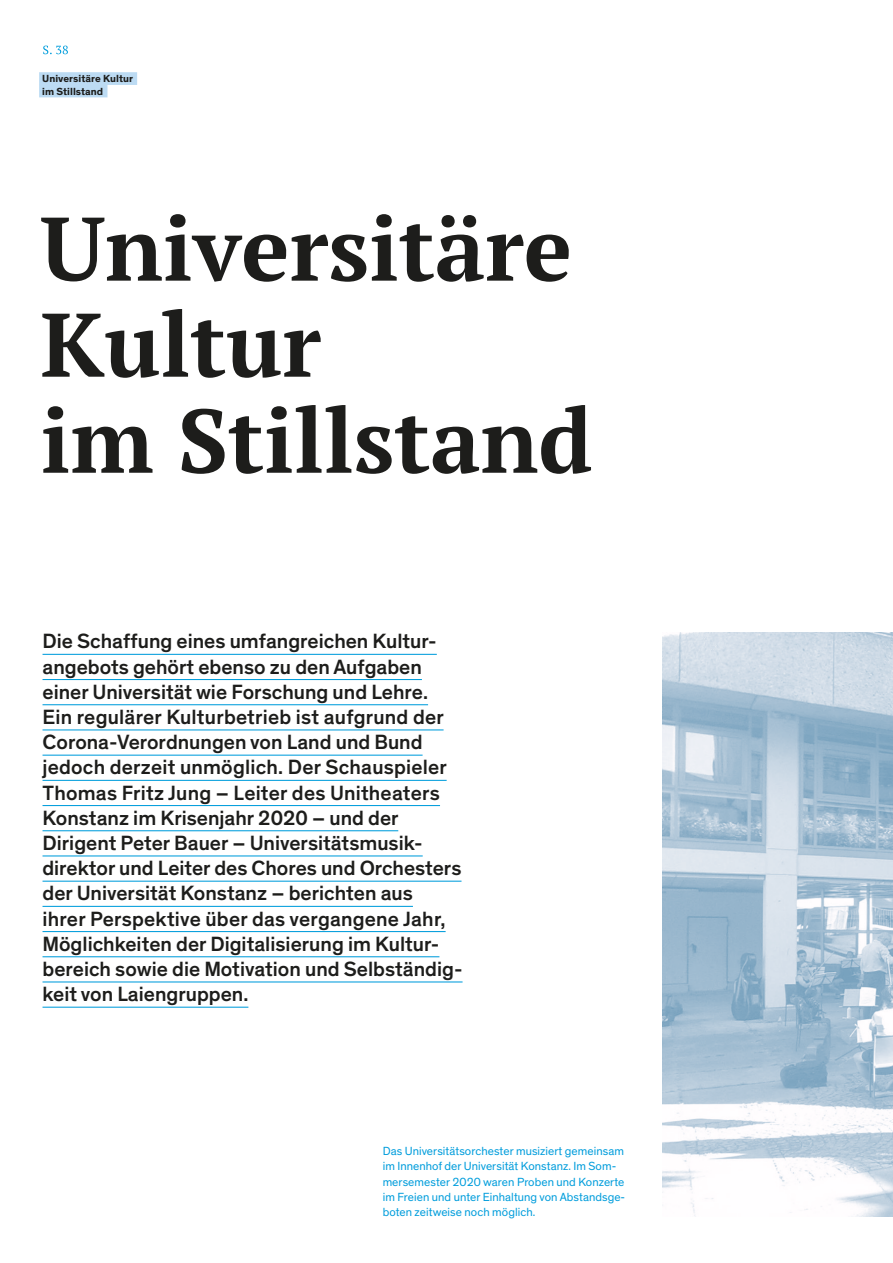
<style>
.page{position:relative;width:893px;height:1263px;background:#fff}
.page>*{position:absolute;margin:0;border:0;box-sizing:border-box;transform-origin:0 0}
.t1{font:700 90px/96px "PT Serif";color:#1d1d1b}
.t2{font:500 21px/25.2px "Theinhardt";color:#1d1d1b}
.t3{font:12px/15.3px "Theinhardt";letter-spacing:.005em;color:#009ddc}
.t4{font:700 10.5px/12.5px "Theinhardt";letter-spacing:.005em;color:#1d1d1b}
</style>
<div class="page">
<svg style="left:43px;top:46px;width:25px;height:8px"></svg>
<div style="left:39px;top:72px;width:98px;height:13px;background:#bcdbf3"></div>
<div style="left:39px;top:85px;width:68px;height:12px;background:#bcdbf3"></div>
<hr style="left:43px;top:654px;width:394px;height:1px;background:#009ddc">
<hr style="left:43px;top:679px;width:379px;height:1px;background:#009ddc">
<hr style="left:43px;top:704px;width:385px;height:1px;background:#009ddc">
<hr style="left:43px;top:729px;width:401px;height:1px;background:#009ddc">
<hr style="left:43px;top:755px;width:380px;height:1px;background:#009ddc">
<hr style="left:43px;top:780px;width:404px;height:1px;background:#009ddc">
<hr style="left:43px;top:805px;width:397px;height:1px;background:#009ddc">
<hr style="left:43px;top:830px;width:355px;height:1px;background:#009ddc">
<hr style="left:43px;top:855px;width:380px;height:1px;background:#009ddc">
<hr style="left:43px;top:881px;width:418px;height:1px;background:#009ddc">
<hr style="left:43px;top:906px;width:370px;height:1px;background:#009ddc">
<hr style="left:43px;top:931px;width:403px;height:1px;background:#009ddc">
<hr style="left:43px;top:956px;width:396px;height:1px;background:#009ddc">
<hr style="left:43px;top:981px;width:420px;height:1px;background:#009ddc">
<hr style="left:43px;top:1007px;width:205px;height:1px;background:#009ddc">
<img style="left:662px;top:632px;width:231px;height:584px">
<p class="t4" style="left:42px;top:73px;width:92px">Universitäre Kultur im Stillstand</p>
<h1 class="t1" style="left:41px;top:200px;width:553px">Universitäre<br>Kultur<br>im Stillstand</h1>
<p class="t2" style="left:43px;top:629px;width:422px">Die Schaffung eines umfangreichen Kultur&shy;angebots gehört ebenso zu den Aufgaben einer Universität wie Forschung und Lehre.<br>Ein regulärer Kulturbetrieb ist aufgrund der Corona-Verordnungen von Land und Bund jedoch derzeit unmöglich. Der Schauspieler Thomas Fritz Jung – Leiter des Unitheaters Konstanz im Krisenjahr 2020 – und der Dirigent Peter Bauer – Universitätsmusik&shy;direktor und Leiter des Chores und Orchesters der Universität Konstanz – berichten aus<br>ihrer Perspektive über das vergangene Jahr, Möglichkeiten der Digitalisierung im Kultur&shy;bereich sowie die Motivation und Selbständig&shy;keit von Laiengruppen.</p>
<p class="t3" style="left:383px;top:1143px;width:244px">Das Universitätsorchester musiziert gemeinsam im Innenhof der Universität Konstanz. Im Som&shy;mersemester 2020 waren Proben und Konzerte im Freien und unter Einhaltung von Abstandsge&shy;boten zeitweise noch möglich.</p>
</div>
